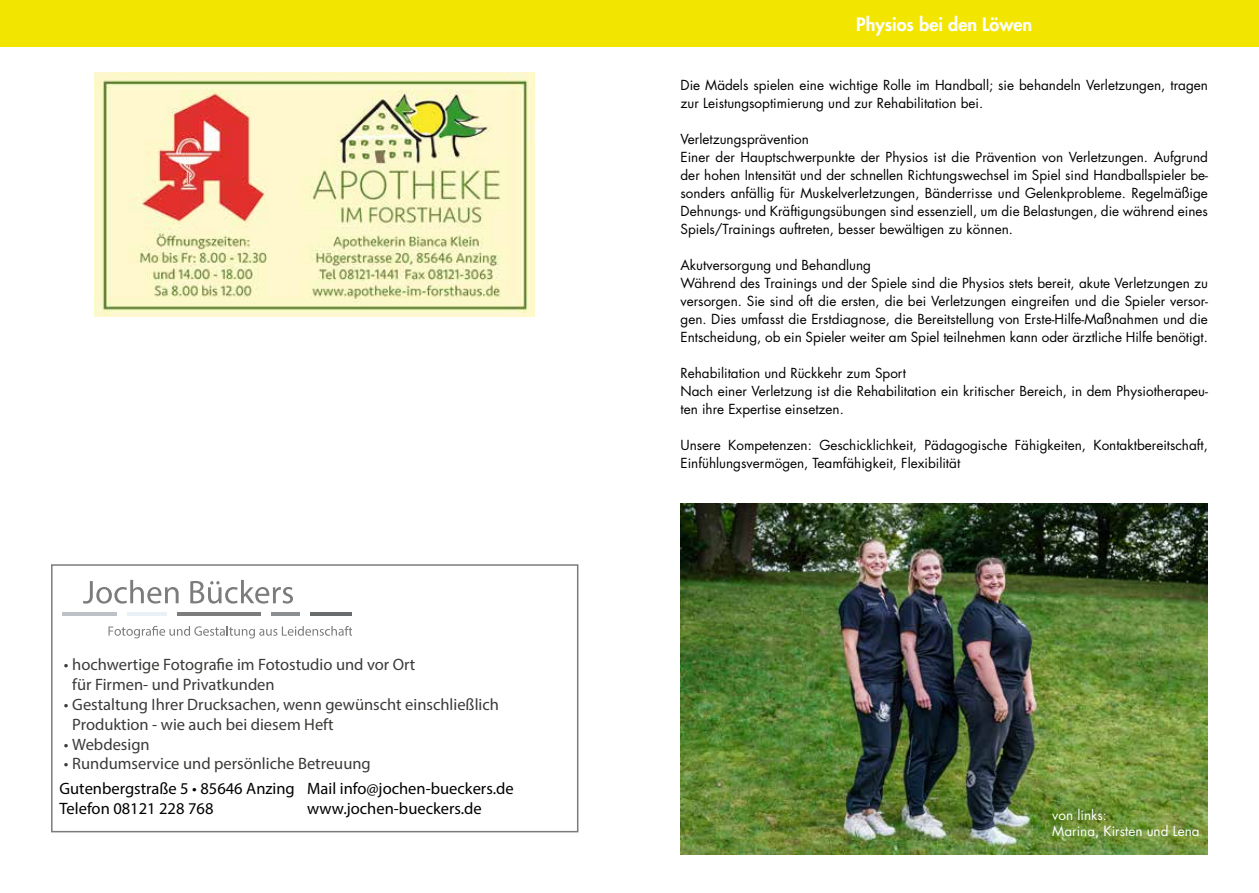
<style>
.page{position:relative;width:1259px;height:893px;background:#fff}
.page>*{position:absolute;margin:0;border:0;box-sizing:border-box;transform-origin:0 0}
.t1{font:800 18px "Futura Std";color:#fff}
.t2{font:16.5px/19.8px "Myriad Pro";color:#3a3a39}
.t3{font:16.5px/19.8px "Myriad Pro";color:#000}
.t4{font:13.5px/18px "Futura Std";color:#000}
.t5{font:13.5px/16.2px "Futura Std";color:#fff}
</style>
<div class="page">
<div style="left:629px;top:0;width:630px;height:47px;background:#f2e500"></div>
<div style="left:0;top:0;width:629px;height:47px;background:#f2e500"></div>
<hr style="left:62px;top:612px;width:54px;height:3px;background:#bdc2c6">
<hr style="left:127px;top:612px;width:40px;height:3px;background:#eaf1f6">
<hr style="left:178px;top:612px;width:83px;height:3px;background:#7c7c7c">
<hr style="left:271px;top:612px;width:28px;height:3px;background:#8b8f91">
<hr style="left:310px;top:612px;width:41px;height:3px;background:#6a6d6e">
<svg style="left:83px;top:580px;width:96px;height:24px"></svg>
<svg style="left:190px;top:580px;width:103px;height:24px"></svg>
<svg style="left:108px;top:626px;width:243px;height:12px"></svg>
<div style="left:51px;top:564px;width:527px;height:268px;border:2px solid #7b7b7b"></div>
<img style="left:95px;top:72px;width:440px;height:244px">
<img style="left:680px;top:503px;width:528px;height:352px">
<p class="t2" style="left:72px;top:655px;width:345px;text-indent:-8px">• hochwertige Fotografie im Fotostudio und vor Ort für Firmen- und Privatkunden</p>
<p class="t2" style="left:72px;top:694px;width:428px;text-indent:-8px">• Gestaltung Ihrer Drucksachen, wenn gewünscht einschließlich<br>Produktion - wie auch bei diesem Heft</p>
<p class="t2" style="left:64px;top:734px;width:87px">• Webdesign</p>
<p class="t2" style="left:64px;top:754px;width:308px">• Rundumservice und persönliche Betreuung</p>
<p class="t3" style="left:60px;top:778px;width:237px">Gutenbergstraße 5 • 85646 Anzing<br>Telefon 08121 228 768</p>
<p class="t3" style="left:307px;top:778px;width:208px">Mail info@jochen-bueckers.de www.jochen-bueckers.de</p>
<h1 class="t1" style="left:856px;top:13px;width:177px">Physios bei den Löwen</h1>
<p class="t4" style="left:680px;top:76px;width:529px">Die Mädels spielen eine wichtige Rolle im Handball; sie behandeln Verletzungen, tragen zur Leistungsoptimierung und zur Rehabilitation bei.</p>
<p class="t4" style="left:680px;top:130px;width:529px">Verletzungsprävention<br>Einer der Hauptschwerpunkte der Physios ist die Prävention von Verletzungen. Aufgrund der hohen Intensität und der schnellen Richtungswechsel im Spiel sind Handballspieler be&shy;sonders anfällig für Muskelverletzungen, Bänderrisse und Gelenkprobleme. Regelmäßige Dehnungs- und Kräftigungsübungen sind essenziell, um die Belastungen, die während eines Spiels/Trainings auftreten, besser bewältigen zu können.</p>
<p class="t4" style="left:680px;top:256px;width:529px">Akutversorgung und Behandlung<br>Während des Trainings und der Spiele sind die Physios stets bereit, akute Verletzungen zu versorgen. Sie sind oft die ersten, die bei Verletzungen eingreifen und die Spieler versor&shy;gen. Dies umfasst die Erstdiagnose, die Bereitstellung von Erste-Hilfe-Maßnahmen und die Entscheidung, ob ein Spieler weiter am Spiel teilnehmen kann oder ärztliche Hilfe benötigt.</p>
<p class="t4" style="left:680px;top:364px;width:529px">Rehabilitation und Rückkehr zum Sport<br>Nach einer Verletzung ist die Rehabilitation ein kritischer Bereich, in dem Physiotherapeu&shy;ten ihre Expertise einsetzen.</p>
<p class="t4" style="left:680px;top:436px;width:529px">Unsere Kompetenzen: Geschicklichkeit, Pädagogische Fähigkeiten, Kontaktbereitschaft,<br>Einfühlungsvermögen, Teamfähigkeit, Flexibilität</p>
<p class="t5" style="left:1052px;top:807px;width:149px">von links:<br>Marina, Kirsten und Lena</p>
</div>
